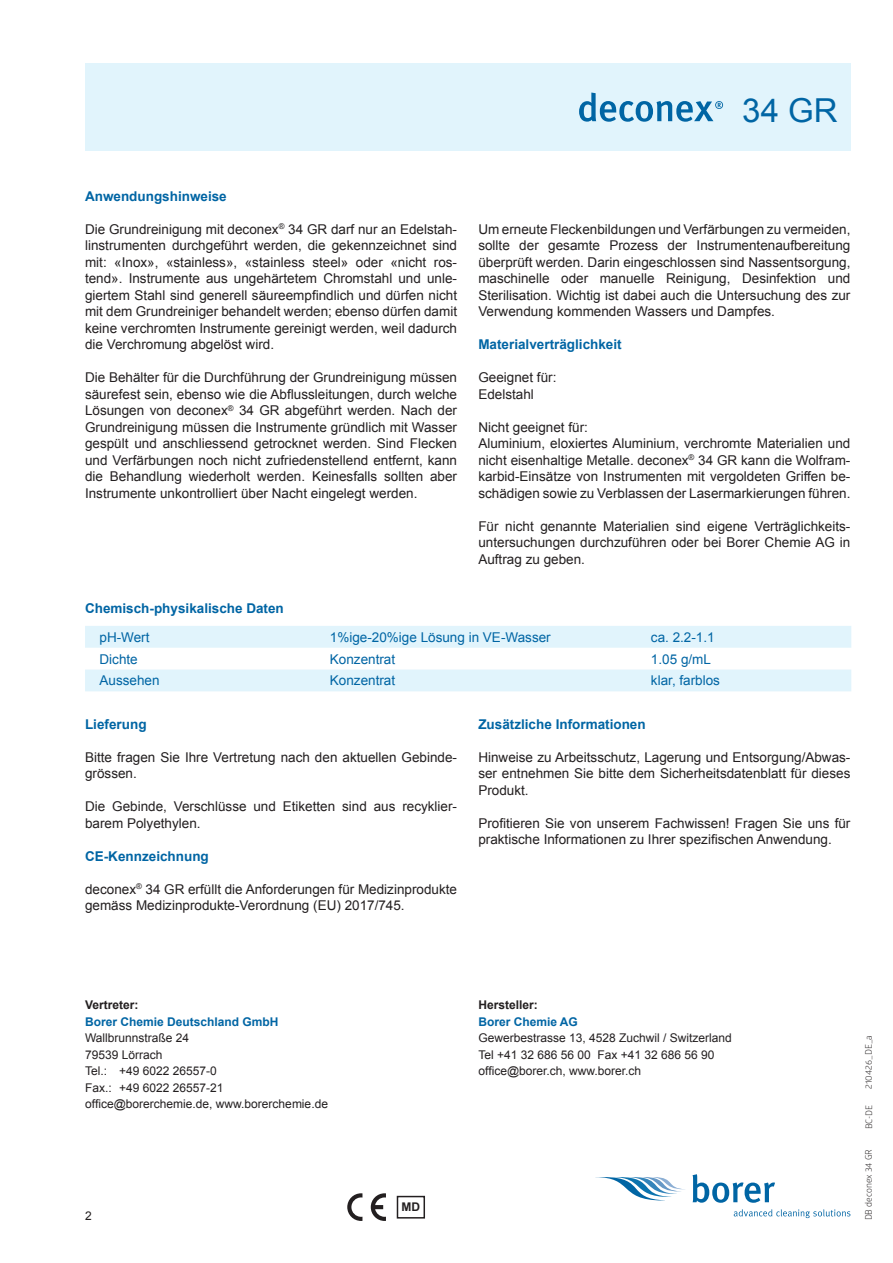
<style>
.page{position:relative;width:893px;height:1263px;background:#fff}
.page>*{position:absolute;margin:0;border:0;box-sizing:border-box;transform-origin:0 0}
.t1{font:33px "Arial";color:#0065a4}
.t2{font:13.5px/16.5px "Arial";color:#231f20}
.t3{font:700 13.5px "Arial";color:#0065a4}
.t4{font:13.5px "Arial";color:#0065a4}
.t5{font:12px/16.5px "Arial";color:#231f20}
.t6{font:700 12px "Arial";color:#0065a4}
.t7{font:700 12px "Arial";color:#231f20}
.t8{font:9px "Glober";color:#231f20}
</style>
<div class="page">
<svg style="left:595px;top:1177px;width:90px;height:23px"></svg>
<svg style="left:693px;top:1174px;width:82px;height:29px"></svg>
<svg style="left:734px;top:1209px;width:116px;height:9px"></svg>
<div style="left:85px;top:64px;width:765px;height:87px;background:#e1f4fc"></div>
<svg style="left:579px;top:93px;width:144px;height:29px"></svg>
<svg style="left:347px;top:1193px;width:39px;height:28px"></svg>
<div style="left:397px;top:1196px;width:28px;height:22px;border:2px solid #231f20"></div>
<svg style="left:85px;top:626px;width:766px;height:65px;fill:#e1f4fc"></svg>
<h1 class="t1" style="left:742px;top:88px;width:97px">34 GR</h1>
<p class="t3" style="left:85px;top:186px;width:143px">Anwendungshinweise</p>
<p class="t2" style="left:85px;top:220px;width:374px;text-align:justify">Die Grundreinigung mit deconex<sup>®</sup> 34 GR darf nur an Edelstah&shy;linstrumenten durchgeführt werden, die gekennzeichnet sind mit: «Inox», «stainless», «stainless steel» oder «nicht ros&shy;tend». Instrumente aus ungehärtetem Chromstahl und unle&shy;giertem Stahl sind generell säureempfindlich und dürfen nicht mit dem Grundreiniger behandelt werden; ebenso dürfen damit keine verchromten Instrumente gereinigt werden, weil dadurch die Verchromung abgelöst wird.</p>
<p class="t2" style="left:85px;top:369px;width:374px;text-align:justify">Die Behälter für die Durchführung der Grundreinigung müssen säurefest sein, ebenso wie die Abflussleitungen, durch welche Lösungen von deconex<sup>®</sup> 34 GR abgeführt werden. Nach der Grundreinigung müssen die Instrumente gründlich mit Wasser gespült und anschliessend getrocknet werden. Sind Flecken und Verfärbungen noch nicht zufriedenstellend entfernt, kann die Behandlung wiederholt werden. Keinesfalls sollten aber Instrumente unkontrolliert über Nacht eingelegt werden.</p>
<p class="t2" style="left:478px;top:220px;width:374px;text-align:justify">Um erneute Fleckenbildungen und Verfärbungen zu vermeiden, sollte der gesamte Prozess der Instrumentenaufbereitung überprüft werden. Darin eingeschlossen sind Nassentsorgung, maschinelle oder manuelle Reinigung, Desinfektion und Sterilisation. Wichtig ist dabei auch die Untersuchung des zur Verwendung kommenden Wassers und Dampfes.</p>
<p class="t3" style="left:478px;top:335px;width:145px">Materialverträglichkeit</p>
<p class="t2" style="left:478px;top:369px;width:80px">Geeignet für:<br>Edelstahl</p>
<p class="t2" style="left:478px;top:418px;width:374px">Nicht geeignet für:<br>Aluminium, eloxiertes Aluminium, verchromte Materialien und nicht eisenhaltige Metalle. deconex<sup>®</sup> 34 GR kann die Wolfram&shy;karbid-Einsätze von Instrumenten mit vergoldeten Griffen be&shy;schädigen sowie zu Verblassen der Lasermarkierungen führen.</p>
<p class="t2" style="left:478px;top:517px;width:374px;text-align:justify">Für nicht genannte Materialien sind eigene Verträglichkeits&shy;untersuchungen durchzuführen oder bei Borer Chemie AG in Auftrag zu geben.</p>
<p class="t3" style="left:85px;top:599px;width:200px">Chemisch-physikalische Daten</p>
<p class="t4" style="left:100px;top:628px;width:52px">pH-Wert</p>
<p class="t4" style="left:330px;top:628px;width:222px">1%ige-20%ige Lösung in VE-Wasser</p>
<p class="t4" style="left:651px;top:628px;width:65px">ca. 2.2-1.1</p>
<p class="t4" style="left:100px;top:649px;width:40px">Dichte</p>
<p class="t4" style="left:330px;top:649px;width:67px">Konzentrat</p>
<p class="t4" style="left:651px;top:649px;width:62px">1.05 g/mL</p>
<p class="t4" style="left:100px;top:671px;width:62px">Aussehen</p>
<p class="t4" style="left:330px;top:671px;width:67px">Konzentrat</p>
<p class="t4" style="left:651px;top:671px;width:71px">klar, farblos</p>
<p class="t3" style="left:85px;top:714px;width:63px">Lieferung</p>
<p class="t2" style="left:85px;top:748px;width:374px">Bitte fragen Sie Ihre Vertretung nach den aktuellen Gebinde&shy;grössen.</p>
<p class="t2" style="left:85px;top:798px;width:374px">Die Gebinde, Verschlüsse und Etiketten sind aus recyklier&shy;barem Polyethylen.</p>
<p class="t3" style="left:85px;top:846px;width:125px">CE-Kennzeichnung</p>
<p class="t2" style="left:85px;top:880px;width:374px">deconex<sup>®</sup> 34 GR erfüllt die Anforderungen für Medizinprodukte gemäss Medizinprodukte-Verordnung (EU) 2017/745.</p>
<p class="t3" style="left:478px;top:714px;width:169px">Zusätzliche Informationen</p>
<p class="t2" style="left:478px;top:748px;width:374px;text-align:justify">Hinweise zu Arbeitsschutz, Lagerung und Entsorgung/Abwas&shy;ser entnehmen Sie bitte dem Sicherheitsdatenblatt für dieses Produkt.</p>
<p class="t2" style="left:478px;top:814px;width:374px">Profitieren Sie von unserem Fachwissen! Fragen Sie uns für praktische Informationen zu Ihrer spezifischen Anwendung.</p>
<p class="t7" style="left:85px;top:996px;width:55px">Vertreter:</p>
<p class="t6" style="left:85px;top:1013px;width:195px">Borer Chemie Deutschland GmbH</p>
<p class="t5" style="left:85px;top:1029px;width:244px">Wallbrunnstraße 24<br>79539 Lörrach<br>Tel.: +49 6022 26557-0<br>Fax.: +49 6022 26557-21 office@borerchemie.de, www.borerchemie.de</p>
<p class="t5" style="left:85px;top:1208px;width:8px">2</p>
<p class="t7" style="left:402px;top:1199px;width:20px">MD</p>
<p class="t7" style="left:478px;top:996px;width:61px">Hersteller:</p>
<p class="t6" style="left:478px;top:1013px;width:101px">Borer Chemie AG</p>
<p class="t5" style="left:478px;top:1029px;width:255px">Gewerbestrasse 13, 4528 Zuchwil / Switzerland<br>Tel +41 32 686 56 00 Fax +41 32 686 56 90 office@borer.ch, www.borer.ch</p>
<p class="t8" style="left:862px;top:1089px;width:55px;rotate:-90deg">210426_DE_a</p>
<p class="t8" style="left:862px;top:1129px;width:26px;rotate:-90deg">BC-DE</p>
<p class="t8" style="left:862px;top:1220px;width:73px;rotate:-90deg">DB deconex 34 GR</p>
</div>
